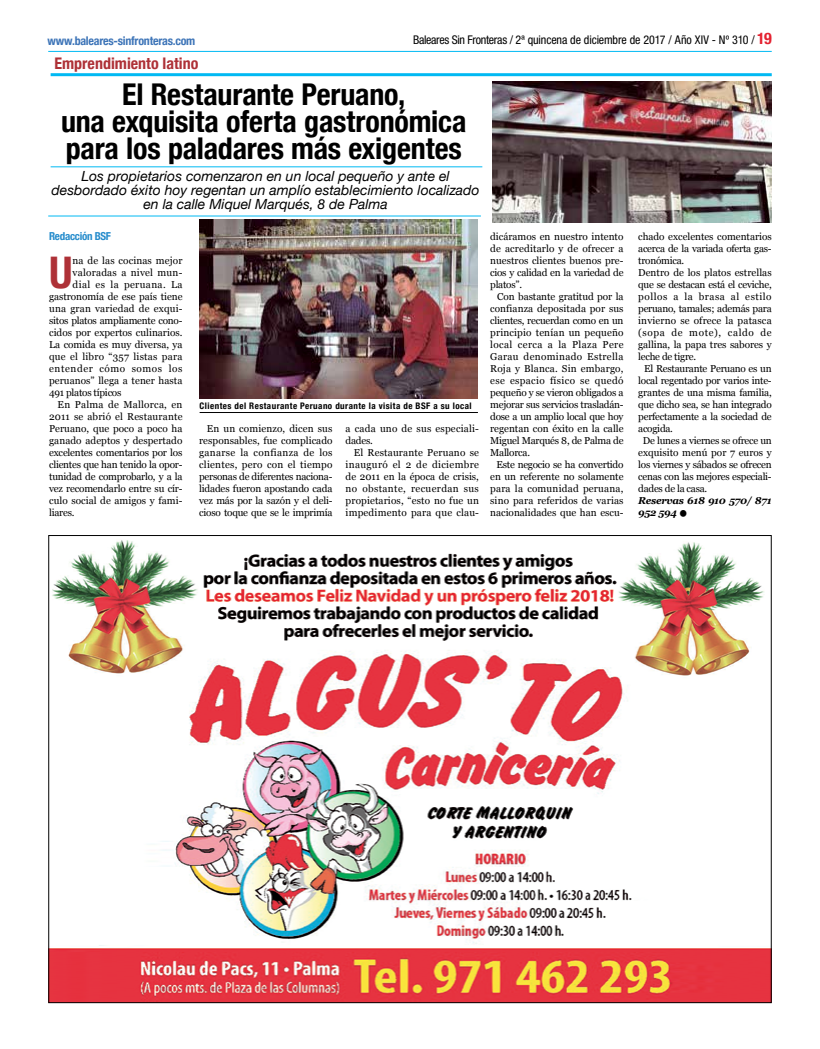
<style>
.page{position:relative;width:820px;height:1049px;background:#fff}
.page>*{position:absolute;margin:0;border:0;box-sizing:border-box;transform-origin:0 0}
.t1{font:48px "Georgia";color:#000}
.t2{font:700 condensed 43.6px "Helvetica Neue";color:#ae3137}
.t3{font:700 condensed 30px/27px "Helvetica Neue";letter-spacing:-.005em;color:#000;text-align:center}
.t4{font:700 condensed 16px "Helvetica Neue";color:#ae3137}
.t5{font:italic 14px/14px "Helvetica Neue";color:#000;text-align:center}
.t6{font:condensed 12px "Helvetica Neue";letter-spacing:-.015em;color:#000}
.t7{font:700 condensed 12px "Helvetica Neue";letter-spacing:-.02em;color:#3e75b8}
.t8{font:700 condensed 11px "Helvetica Neue";letter-spacing:-.025em;color:#268ccc}
.t9{font:10px/12px "Georgia";letter-spacing:-.005em;color:#000;text-align:justify}
.t10{font:10px "Georgia";letter-spacing:-.025em;color:#000}
.t11{font:10px/12px "Georgia";letter-spacing:.02em;color:#000}
.t12{font:10px "Georgia";letter-spacing:.015em;color:#000}
.t13{font:italic 700 10px/12px "Georgia";letter-spacing:-.025em;color:#000}
.t14{font:10px "Georgia";letter-spacing:.06em;color:#000}
.t15{font:10px "Georgia";letter-spacing:.025em;color:#000}
.t16{font:10px "Georgia";letter-spacing:.04em;color:#000}
.t17{font:700 condensed 9px "Helvetica Neue";letter-spacing:.05em;color:#000}
.s1{font-weight:700;font-size:16px;color:#e42130}
</style>
<div class="page">
<hr style="left:199px;top:412px;width:278px;height:1px;background:#000">
<hr style="left:51px;top:166px;width:431px;height:1px;background:#00b9f3">
<hr style="left:48px;top:215px;width:432px;height:1px;background:#00b9f3">
<hr style="left:51px;top:73px;width:720px;height:3px;background:#00b9f3">
<hr style="left:48px;top:51px;width:723px;height:1px;background:#00b9f3">
<img style="left:50px;top:540px;width:719px;height:461px">
<img style="left:199px;top:219px;width:278px;height:179px">
<img style="left:493px;top:82px;width:278px;height:140px">
<p class="t7" style="left:47px;top:30px;width:149px">www.baleares-sinfronteras.com</p>
<p class="t6" style="left:413px;top:33px;width:360px">Baleares Sin Fronteras / 2ª quincena de diciembre de 2017 / Año XIV - Nº 310 / <span class="s1">19</span></p>
<h3 class="t4" style="left:54px;top:50px;width:145px">Emprendimiento latino</h3>
<h3 class="t3" style="left:61px;top:79px;width:407px">El Restaurante Peruano,<br>una exquisita oferta gastronómica para los paladares más exigentes</h3>
<h3 class="t5" style="left:52px;top:169px;width:429px">Los propietarios comenzaron en un local pequeño y ante el desbordado éxito hoy regentan un amplío establecimiento localizado en la calle Miquel Marqués, 8 de Palma</h3>
<p class="t8" style="left:49px;top:227px;width:63px">Redacción BSF</p>
<h2 class="t2" style="left:49px;top:236px;width:25px">U</h2>
<p class="t9" style="left:73px;top:254px;width:111px">na de las cocinas mejor</p>
<p class="t11" style="left:73px;top:266px;width:111px">valoradas a nivel mun-</p>
<p class="t16" style="left:73px;top:277px;width:111px">dial es la peruana. La</p>
<p class="t9" style="left:49px;top:290px;width:135px">gastronomía de ese país tiene</p>
<p class="t12" style="left:49px;top:301px;width:135px">una gran variedad de exqui-</p>
<p class="t10" style="left:49px;top:313px;width:135px">sitos platos ampliamente cono-</p>
<p class="t9" style="left:49px;top:326px;width:135px">cidos por expertos culinarios.</p>
<p class="t9" style="left:49px;top:338px;width:135px">La comida es muy diversa, ya</p>
<p class="t11" style="left:49px;top:350px;width:135px">que el libro “357 listas para</p>
<p class="t14" style="left:49px;top:361px;width:135px">entender cómo somos los</p>
<p class="t9" style="left:49px;top:374px;width:135px">peruanos” llega a tener hasta</p>
<p class="t10" style="left:49px;top:385px;width:74px">491 platos típicos</p>
<p class="t15" style="left:58px;top:397px;width:126px">En Palma de Mallorca, en</p>
<p class="t12" style="left:49px;top:409px;width:135px">2011 se abrió el Restaurante</p>
<p class="t9" style="left:49px;top:422px;width:135px">Peruano, que poco a poco ha</p>
<p class="t9" style="left:49px;top:434px;width:135px">ganado adeptos y despertado</p>
<p class="t9" style="left:49px;top:446px;width:135px">excelentes comentarios por los</p>
<p class="t10" style="left:49px;top:457px;width:135px">clientes que han tenido la opor-</p>
<p class="t10" style="left:49px;top:469px;width:135px">tunidad de comprobarlo, y a la</p>
<p class="t9" style="left:49px;top:482px;width:135px">vez recomendarlo entre su cír-</p>
<p class="t9" style="left:49px;top:494px;width:135px">culo social de amigos y fami-</p>
<p class="t9" style="left:49px;top:506px;width:27px">liares.</p>
<p class="t17" style="left:199px;top:399px;width:273px">Clientes del Restaurante Peruano durante la visita de BSF a su local</p>
<p class="t9" style="left:199px;top:422px;width:135px;text-indent:8px">En un comienzo, dicen sus responsables, fue complicado ganarse la confianza de los clientes, pero con el tiempo personas de diferentes naciona&shy;lidades fueron apostando cada vez más por la sazón y el deli&shy;cioso toque que se le imprimía</p>
<p class="t11" style="left:345px;top:422px;width:135px">a cada uno de sus especiali&shy;dades.</p>
<p class="t9" style="left:345px;top:446px;width:135px;text-indent:8px">El Restaurante Peruano se inauguró el 2 de diciembre de 2011 en la época de crisis, no obstante, recuerdan sus propietarios, “esto no fue un impedimento para que clau-</p>
<p class="t9" style="left:490px;top:230px;width:135px">dicáramos en nuestro intento de acreditarlo y de ofrecer a nuestros clientes buenos pre&shy;cios y calidad en la variedad de platos”.</p>
<p class="t9" style="left:490px;top:290px;width:135px;text-indent:7px">Con bastante gratitud por la confianza depositada por sus clientes, recuerdan como en un principio tenían un pequeño local cerca a la Plaza Pere Garau denominado Estrella Roja y Blanca. Sin embargo, ese espacio físico se quedó pequeño y se vieron obligados a mejorar sus servicios trasladán&shy;dose a un amplio local que hoy regentan con éxito en la calle Miguel Marqués 8, de Palma de Mallorca.</p>
<p class="t9" style="left:490px;top:458px;width:135px;text-indent:6px">Este negocio se ha convertido en un referente no solamente para la comunidad peruana, sino para referidos de varias nacionalidades que han escu-</p>
<p class="t9" style="left:638px;top:230px;width:135px;text-align:left">chado excelentes comentarios acerca de la variada oferta gas&shy;tronómica.<br>Dentro de los platos estrellas que se destacan está el ceviche, pollos a la brasa al estilo peruano, tamales; además para invierno se ofrece la patasca (sopa de mote), caldo de gallina, la papa tres sabores y leche de tigre.</p>
<p class="t10" style="left:644px;top:361px;width:129px">El Restaurante Peruano es un</p>
<p class="t10" style="left:638px;top:373px;width:135px">local regentado por varios inte-</p>
<p class="t9" style="left:638px;top:386px;width:135px">grantes de una misma familia,</p>
<p class="t10" style="left:638px;top:397px;width:135px">que dicho sea, se han integrado</p>
<p class="t10" style="left:638px;top:409px;width:135px">perfectamente a la sociedad de</p>
<p class="t10" style="left:638px;top:421px;width:36px">acogida.</p>
<p class="t10" style="left:642px;top:433px;width:130px">De lunes a viernes se ofrece un</p>
<p class="t9" style="left:638px;top:446px;width:135px">exquisito menú por 7 euros y</p>
<p class="t10" style="left:638px;top:457px;width:135px">los viernes y sábados se ofrecen</p>
<p class="t10" style="left:638px;top:469px;width:135px">cenas con las mejores especiali-</p>
<p class="t10" style="left:638px;top:481px;width:71px">dades de la casa.</p>
<p class="t13" style="left:638px;top:494px;width:135px">Reservas 618 910 570/ 871<br>952 594</p>
<h1 class="t1" style="left:676px;top:464px;width:14px">.</h1>
</div>
